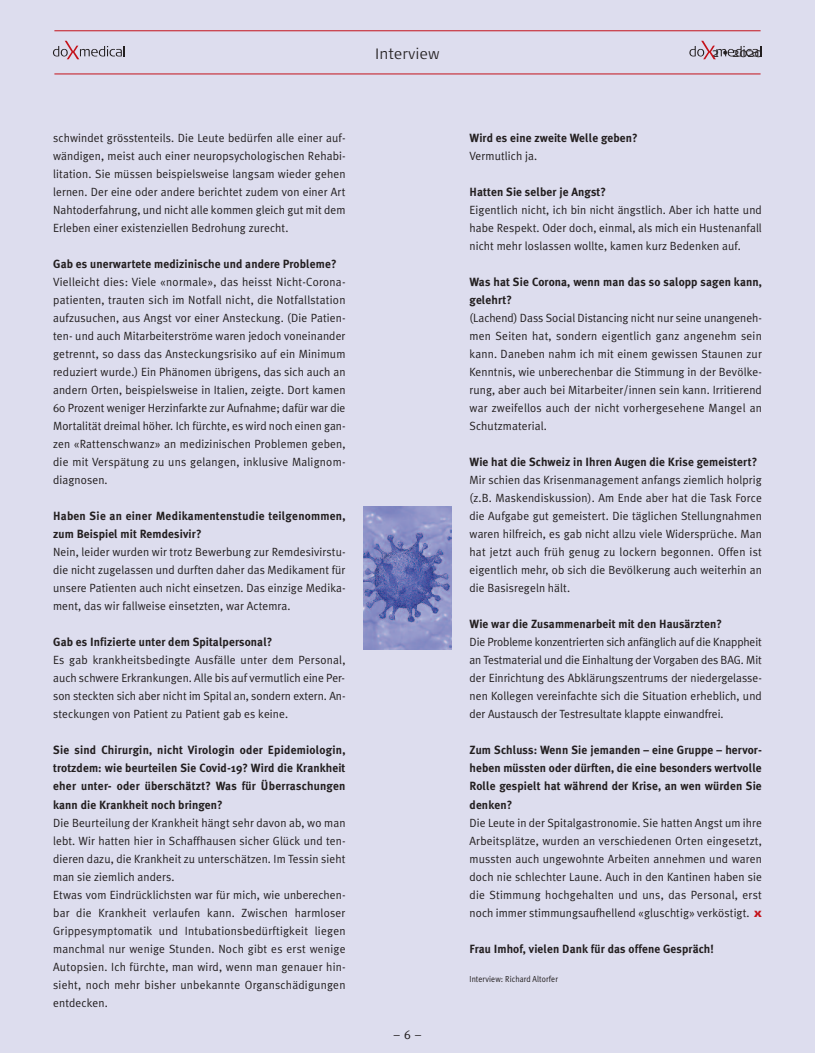
<style>
.page{position:relative;width:815px;height:1053px;background:#fff}
.page>*{position:absolute;margin:0;border:0;box-sizing:border-box;transform-origin:0 0}
.t1{font:300 15px "Signa Normal";letter-spacing:.05em;color:#231f20;scale:.93 1}
.t2{font:300 12.5px "Signa Normal";color:#231f20}
.t3{font:12.5px "Meta";color:#231f20}
.t4{font:11.88px/18px "Meta Plus Normal";letter-spacing:.01em;color:#231f20;text-align:justify}
.t5{font:700 11.88px/18px "Meta Plus";letter-spacing:.01em;color:#231f20}
.t6{font:8.75px "Meta Plus Normal";letter-spacing:.01em;color:#231f20;scale:.9 1}
.s1{font-family:"Signa Normal";font-weight:900;color:#c4121a}
</style>
<div class="page">
<div style="left:0;top:0;width:815px;height:1052px;background:#dde"></div>
<hr style="left:54px;top:30px;width:707px;height:1px;background:#c4121a">
<hr style="left:54px;top:74px;width:707px;height:1px;background:#c4121a">
<svg style="left:53px;top:41px;width:72px;height:18px"></svg>
<svg style="left:689px;top:41px;width:72px;height:18px"></svg>
<img style="left:363px;top:507px;width:89px;height:142px">
<p class="t4" style="left:53px;top:129px;width:294px">schwindet grösstenteils. Die Leute bedürfen alle einer auf&shy;wändigen, meist auch einer neuropsychologischen Rehabi&shy;litation. Sie müssen beispielsweise langsam wieder gehen lernen. Der eine oder andere berichtet zudem von einer Art Nahtoderfahrung, und nicht alle kommen gleich gut mit dem Erleben einer existenziellen Bedrohung zurecht.</p>
<p class="t5" style="left:53px;top:255px;width:285px">Gab es unerwartete medizinische und andere Probleme?</p>
<p class="t4" style="left:53px;top:273px;width:294px">Vielleicht dies: Viele «normale», das heisst Nicht-Corona&shy;patienten, trauten sich im Notfall nicht, die Notfallstation aufzusuchen, aus Angst vor einer Ansteckung. (Die Patien&shy;ten- und auch Mitarbeiterströme waren jedoch voneinander getrennt, so dass das Ansteckungsrisiko auf ein Minimum reduziert wurde.) Ein Phänomen übrigens, das sich auch an andern Orten, beispielsweise in Italien, zeigte. Dort kamen 60 Prozent weniger Herzinfarkte zur Aufnahme; dafür war die Mortalität dreimal höher. Ich fürchte, es wird noch einen gan&shy;zen «Rattenschwanz» an medizinischen Problemen geben, die mit Verspätung zu uns gelangen, inklusive Malignom&shy;diagnosen.</p>
<p class="t5" style="left:53px;top:507px;width:294px">Haben Sie an einer Medikamentenstudie teilgenommen, zum Beispiel mit Remdesivir?</p>
<p class="t4" style="left:53px;top:543px;width:294px">Nein, leider wurden wir trotz Bewerbung zur Remdesivirstu&shy;die nicht zugelassen und durften daher das Medikament für unsere Patienten auch nicht einsetzen. Das einzige Medika&shy;ment, das wir fallweise einsetzten, war Actemra.</p>
<p class="t5" style="left:53px;top:633px;width:221px">Gab es Infizierte unter dem Spitalpersonal?</p>
<p class="t4" style="left:53px;top:651px;width:294px">Es gab krankheitsbedingte Ausfälle unter dem Personal, auch schwere Erkrankungen. Alle bis auf vermutlich eine Per&shy;son steckten sich aber nicht im Spital an, sondern extern. An&shy;steckungen von Patient zu Patient gab es keine.</p>
<p class="t5" style="left:53px;top:741px;width:294px;text-align:justify">Sie sind Chirurgin, nicht Virologin oder Epidemiologin, trotzdem: wie beurteilen Sie Covid-19? Wird die Krankheit eher unter- oder überschätzt? Was für Überraschungen kann die Krankheit noch bringen?</p>
<p class="t4" style="left:53px;top:813px;width:294px;text-align:left">Die Beurteilung der Krankheit hängt sehr davon ab, wo man lebt. Wir hatten hier in Schaffhausen sicher Glück und ten&shy;dieren dazu, die Krankheit zu unterschätzen. Im Tessin sieht man sie ziemlich anders.<br>Etwas vom Eindrücklichsten war für mich, wie unberechen&shy;bar die Krankheit verlaufen kann. Zwischen harmloser Grippesymptomatik und Intubationsbedürftigkeit liegen manchmal nur wenige Stunden. Noch gibt es erst wenige Autopsien. Ich fürchte, man wird, wenn man genauer hin&shy;sieht, noch mehr bisher unbekannte Organschädigungen entdecken.</p>
<p class="t1" style="left:376px;top:49px;width:70px">Interview</p>
<p class="t2" style="left:712px;top:48px;width:52px">2 • 2020</p>
<p class="t3" style="left:394px;top:1027px;width:29px">–6–</p>
<p class="t5" style="left:470px;top:129px;width:170px">Wird es eine zweite Welle geben?</p>
<p class="t4" style="left:470px;top:147px;width:69px">Vermutlich ja.</p>
<p class="t5" style="left:470px;top:183px;width:138px">Hatten Sie selber je Angst?</p>
<p class="t4" style="left:470px;top:201px;width:294px">Eigentlich nicht, ich bin nicht ängstlich. Aber ich hatte und habe Respekt. Oder doch, einmal, als mich ein Hustenanfall nicht mehr loslassen wollte, kamen kurz Bedenken auf.</p>
<p class="t5" style="left:470px;top:273px;width:294px">Was hat Sie Corona, wenn man das so salopp sagen kann, gelehrt?</p>
<p class="t4" style="left:470px;top:309px;width:294px">(Lachend) Dass Social Distancing nicht nur seine unangeneh&shy;men Seiten hat, sondern eigentlich ganz angenehm sein kann. Daneben nahm ich mit einem gewissen Staunen zur Kenntnis, wie unberechenbar die Stimmung in der Bevölke&shy;rung, aber auch bei Mitarbeiter/innen sein kann. Irritierend war zweifellos auch der nicht vorhergesehene Mangel an Schutzmaterial.</p>
<p class="t5" style="left:470px;top:453px;width:289px">Wie hat die Schweiz in Ihren Augen die Krise gemeistert?</p>
<p class="t4" style="left:470px;top:471px;width:294px">Mir schien das Krisenmanagement anfangs ziemlich holprig (z.B. Maskendiskussion). Am Ende aber hat die Task Force die Aufgabe gut gemeistert. Die täglichen Stellungnahmen waren hilfreich, es gab nicht allzu viele Widersprüche. Man hat jetzt auch früh genug zu lockern begonnen. Offen ist eigentlich mehr, ob sich die Bevölkerung auch weiterhin an die Basisregeln hält.</p>
<p class="t5" style="left:470px;top:615px;width:254px">Wie war die Zusammenarbeit mit den Hausärzten?</p>
<p class="t4" style="left:470px;top:633px;width:294px">Die Probleme konzentrierten sich anfänglich auf die Knappheit an Testmaterial und die Einhaltung der Vorgaben des BAG. Mit der Einrichtung des Abklärungszentrums der niedergelasse&shy;nen Kollegen vereinfachte sich die Situation erheblich, und der Austausch der Testresultate klappte einwandfrei.</p>
<p class="t5" style="left:470px;top:741px;width:294px;text-align:justify">Zum Schluss: Wenn Sie jemanden – eine Gruppe – hervor&shy;heben müssten oder dürften, die eine besonders wertvolle Rolle gespielt hat während der Krise, an wen würden Sie denken?</p>
<p class="t4" style="left:470px;top:813px;width:294px">Die Leute in der Spitalgastronomie. Sie hatten Angst um ihre Arbeitsplätze, wurden an verschiedenen Orten eingesetzt, mussten auch ungewohnte Arbeiten annehmen und waren doch nie schlechter Laune. Auch in den Kantinen haben sie die Stimmung hochgehalten und uns, das Personal, erst noch immer stimmungsaufhellend «gluschtig» verköstigt. <span class="s1">x</span></p>
<p class="t5" style="left:469px;top:939px;width:246px">Frau Imhof, vielen Dank für das offene Gespräch!</p>
<p class="t6" style="left:469px;top:973px;width:100px">Interview: Richard Altorfer</p>
</div>
